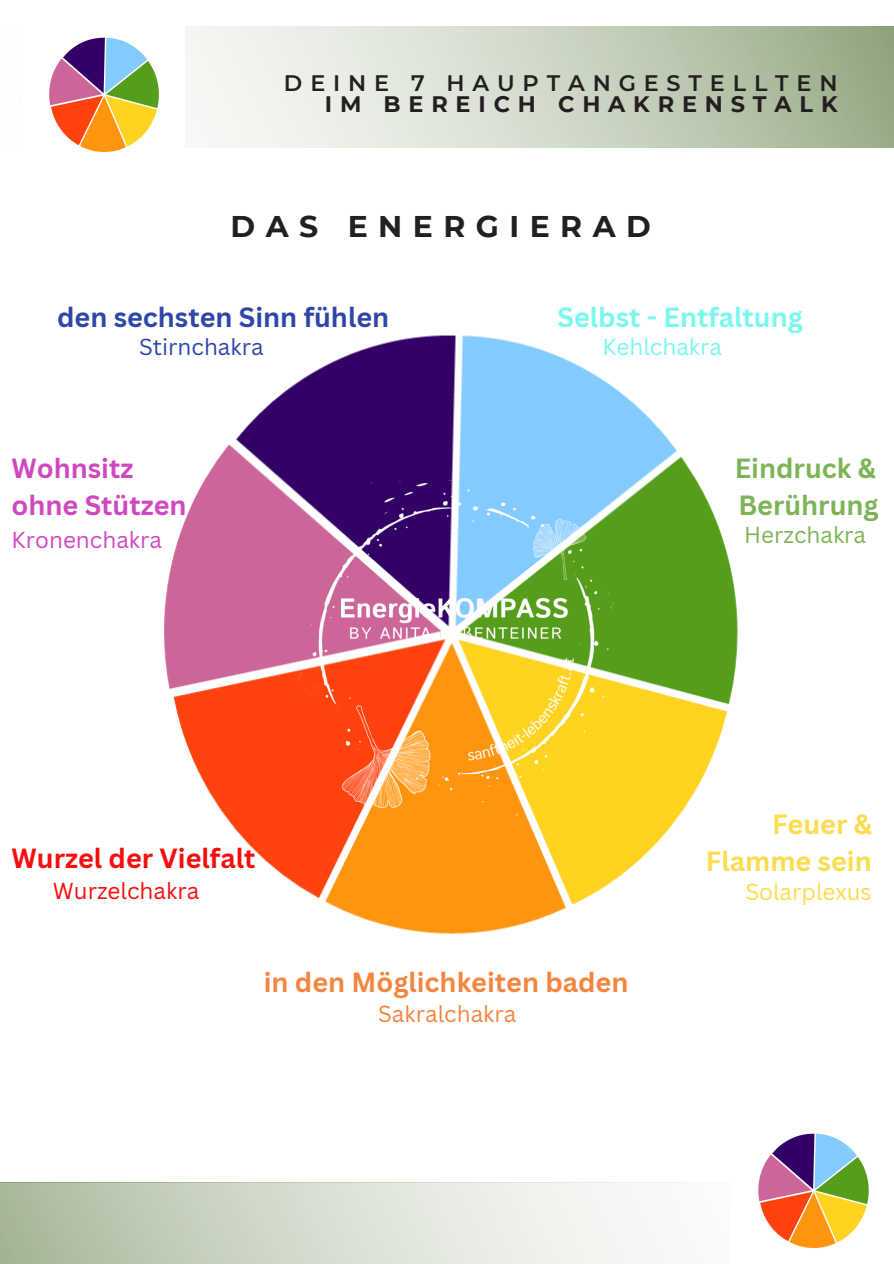
<style>
.page{position:relative;width:894px;height:1264px;background:#fff}
.page>*{position:absolute;margin:0;border:0;box-sizing:border-box;transform-origin:0 0}
.t1{font:700 29.85px "Montserrat";letter-spacing:.35em;color:#231f20}
.t2{font:700 27px "Canva Sans";color:#f4853f}
.t3{font:700 27px "Canva Sans";color:#2f46a8}
.t4{font:700 27px "Canva Sans";color:#d147bf}
.t5{font:700 27px "Canva Sans";color:#7db457}
.t6{font:700 27px "Canva Sans";color:#f80c0c}
.t7{font:700 27px "Canva Sans";color:#7bf8ed}
.t8{font:700 27px "Canva Sans";color:#fddc4e}
.t9{font:22.5px "Canva Sans";color:#f80c0c}
.t10{font:22.5px "Canva Sans";color:#f4853f}
.t11{font:22.5px "Canva Sans";color:#d147bf}
.t12{font:22.5px "Canva Sans";color:#fddc4e}
.t13{font:22.5px "Canva Sans";color:#2f46a8}
.t14{font:22.5px "Canva Sans";color:#7db457}
.t15{font:22.5px "Canva Sans";color:#7bf8ed}
.t16{font:600 22.35px "Montserrat";letter-spacing:.35em;color:#231f20}
.t17{font:700 22.35px "Montserrat";letter-spacing:.35em;color:#231f20}
</style>
<div class="page">
<svg style="left:0;top:1182px;width:718px;height:81px"></svg>
<svg style="left:185px;top:26px;width:708px;height:122px;background:#cdd6c6"></svg>
<img style="left:164px;top:335px;width:574px;height:599px">
<img style="left:184px;top:367px;width:541px;height:541px">
<img style="left:49px;top:37px;width:110px;height:116px">
<img style="left:758px;top:1133px;width:111px;height:116px">
<p class="t16" style="left:284px;top:69px;width:555px">DEINE 7 HAUPTANGESTELLTEN</p>
<p class="t17" style="left:325px;top:91px;width:514px">IM BEREICH CHAKRENSTALK</p>
<p class="t1" style="left:230px;top:208px;width:421px">DAS ENERGIERAD</p>
<p class="t3" style="left:57px;top:298px;width:333px">den sechsten Sinn fühlen</p>
<p class="t7" style="left:557px;top:298px;width:247px">Selbst - Entfaltung</p>
<p class="t13" style="left:139px;top:331px;width:126px">Stirnchakra</p>
<p class="t15" style="left:602px;top:331px;width:121px">Kehlchakra</p>
<p class="t4" style="left:12px;top:449px;width:123px">Wohnsitz</p>
<p class="t4" style="left:12px;top:486px;width:176px">ohne Stützen</p>
<p class="t11" style="left:12px;top:523px;width:152px">Kronenchakra</p>
<p class="t5" style="left:734px;top:449px;width:142px">Eindruck &amp;</p>
<p class="t5" style="left:738px;top:486px;width:142px">Berührung</p>
<p class="t14" style="left:744px;top:518px;width:123px">Herzchakra</p>
<p class="t6" style="left:12px;top:839px;width:245px">Wurzel der Vielfalt</p>
<p class="t9" style="left:53px;top:874px;width:148px">Wurzelchakra</p>
<p class="t2" style="left:264px;top:963px;width:366px">in den Möglichkeiten baden</p>
<p class="t10" style="left:378px;top:998px;width:140px">Sakralchakra</p>
<p class="t8" style="left:771px;top:805px;width:101px">Feuer &amp;</p>
<p class="t8" style="left:705px;top:842px;width:167px">Flamme sein</p>
<p class="t12" style="left:745px;top:875px;width:128px">Solarplexus</p>
</div>
